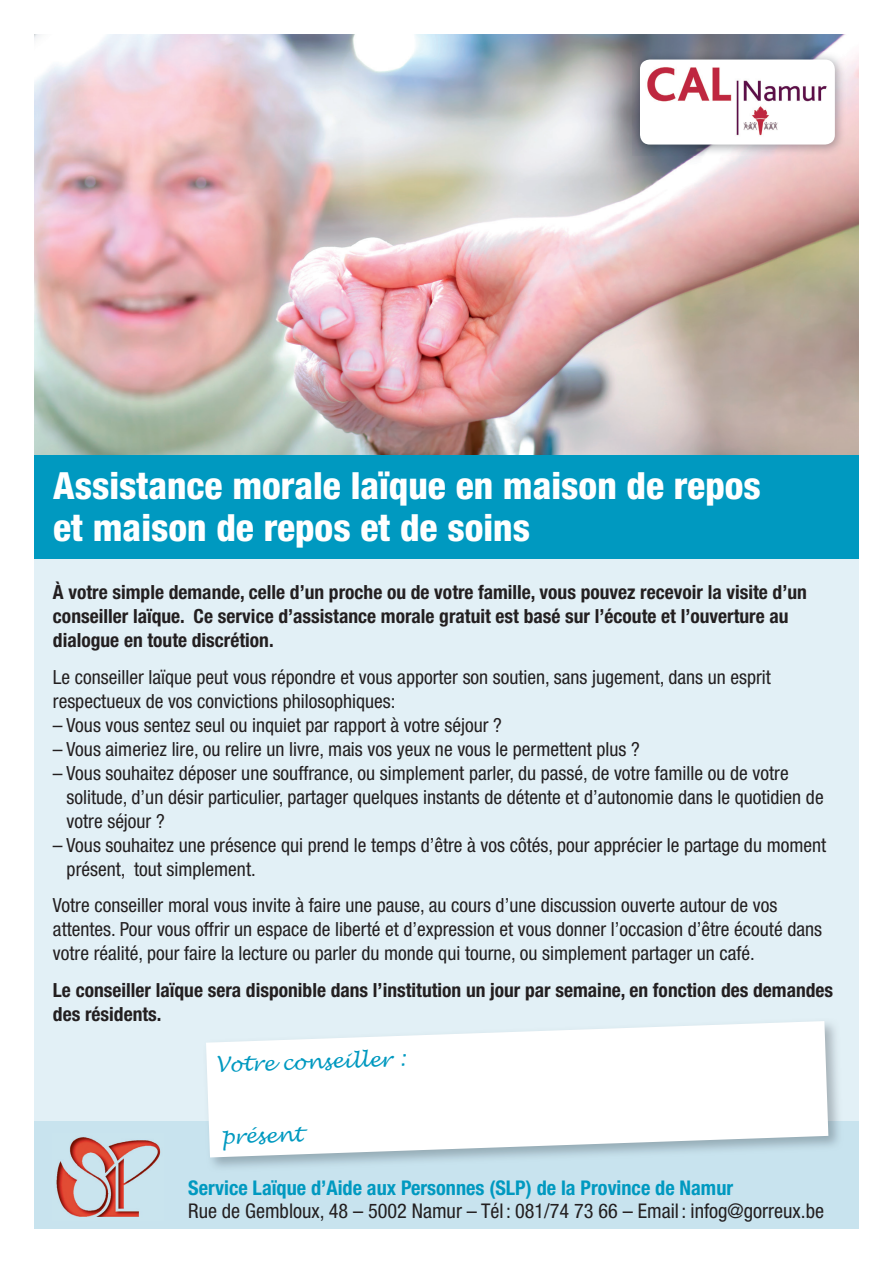
<style>
.page{position:relative;width:893px;height:1263px;background:#fff}
.page>*{position:absolute;margin:0;border:0;box-sizing:border-box;transform-origin:0 0}
.t1{font:800 condensed 37.5px/42px "Helvetica Neue";color:#fff}
.t2{font:condensed 20.25px "Helvetica Neue";color:#231f20}
.t3{font:700 condensed 20.25px "Helvetica Neue";color:#0099c0}
.t4{font:italic 20.25px "Lucida Handwriting";color:#0099c0}
.t5{font:condensed 19.5px/24px "Helvetica Neue";color:#231f20}
.t6{font:700 condensed 19.5px/24px "Helvetica Neue";color:#231f20}
</style>
<div class="page">
<div style="left:34px;top:521px;width:825px;height:708px;background:#e2f0f6"></div>
<img style="left:34px;top:34px;width:825px;height:421px">
<div style="left:34px;top:455px;width:825px;height:104px;background:#0099c0"></div>
<img style="left:632px;top:52px;width:213px;height:103px">
<div style="left:640px;top:60px;width:195px;height:85px;background:#fff;border-radius:10px"></div>
<img style="left:647px;top:67px;width:180px;height:69px">
<div style="left:34px;top:1122px;width:825px;height:107px;background:#c8e3ee"></div>
<img style="left:56px;top:1137px;width:105px;height:80px">
<img style="left:203px;top:1023px;width:640px;height:145px">
<svg style="left:206px;top:1021px;width:622px;height:136px;background:#f6f9fa"></svg>
<h1 class="t1" style="left:53px;top:464px;width:709px">Assistance morale laïque en maison de repos et maison de repos et de soins</h1>
<p class="t6" style="left:53px;top:579px;width:755px">À votre simple demande, celle d’un proche ou de votre famille, vous pouvez recevoir la visite d’un conseiller laïque. Ce service d’assistance morale gratuit est basé sur l’écoute et l’ouverture au dialogue en toute discrétion.</p>
<p class="t5" style="left:53px;top:664px;width:719px">Le conseiller laïque peut vous répondre et vous apporter son soutien, sans jugement, dans un esprit respectueux de vos convictions philosophiques:</p>
<p class="t5" style="left:53px;top:712px;width:450px">– Vous vous sentez seul ou inquiet par rapport à votre séjour ?</p>
<p class="t5" style="left:53px;top:736px;width:588px">– Vous aimeriez lire, ou relire un livre, mais vos yeux ne vous le permettent plus ?</p>
<p class="t5" style="left:67px;top:760px;width:758px;text-indent:-14px">– Vous souhaitez déposer une souffrance, ou simplement parler, du passé, de votre famille ou de votre solitude, d’un désir particulier, partager quelques instants de détente et d’autonomie dans le quotidien de votre séjour ?</p>
<p class="t5" style="left:67px;top:832px;width:761px;text-indent:-14px">– Vous souhaitez une présence qui prend le temps d’être à vos côtés, pour apprécier le partage du moment présent, tout simplement.</p>
<p class="t5" style="left:53px;top:893px;width:771px">Votre conseiller moral vous invite à faire une pause, au cours d’une discussion ouverte autour de vos attentes. Pour vous offrir un espace de liberté et d’expression et vous donner l’occasion d’être écouté dans votre réalité, pour faire la lecture ou parler du monde qui tourne, ou simplement partager un café.</p>
<p class="t6" style="left:53px;top:978px;width:782px">Le conseiller laïque sera disponible dans l’institution un jour par semaine, en fonction des demandes des résidents.</p>
<p class="t4" style="left:215px;top:1053px;width:191px;rotate:-2deg">Votre conseiller :</p>
<p class="t4" style="left:221px;top:1125px;width:82px;rotate:-2deg">présent</p>
<p class="t3" style="left:188px;top:1175px;width:546px">Service Laïque d’Aide aux Personnes (SLP) de la Province de Namur</p>
<p class="t2" style="left:188px;top:1198px;width:637px">Rue de Gembloux, 48 – 5002 Namur – Tél : 081/74 73 66 – Email : infog@gorreux.be</p>
</div>
